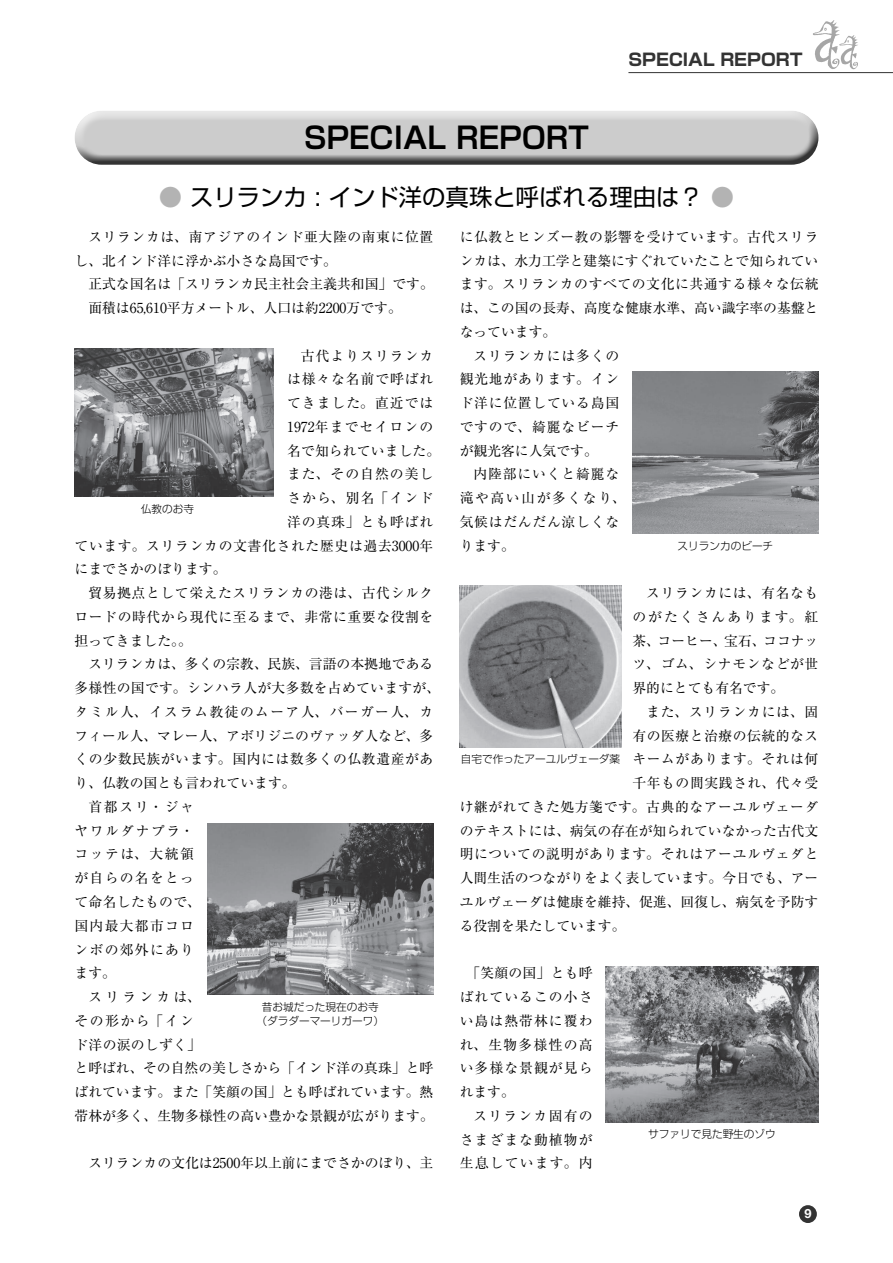
<style>
.page{position:relative;width:893px;height:1263px;background:#fff}
.page>*{position:absolute;margin:0;border:0;box-sizing:border-box;transform-origin:0 0}
.t1{font:700 29.7px "Shin Go Pr 6 De";color:#000}
.t2{font:23.4px "Shin Go Pr 6";color:#000}
.t3{font:700 16.95px "Shin Go Pr 6";color:#333}
.t4{font:13.8px/23.7px "Ryumin Pr 6";letter-spacing:.04em;color:#000;text-align:justify}
.t5{font:13.8px/23.7px "Ryumin Pr 6";color:#000}
.t6{font:13.8px "Ryumin Pr 6";letter-spacing:.02em;color:#000}
.t7{font:13.8px "Ryumin Pr 6";letter-spacing:.06em;color:#000}
.t8{font:13.8px "Ryumin Pr 6";letter-spacing:.07em;color:#000}
.t9{font:13.8px "Ryumin Pr 6";letter-spacing:.1em;color:#000}
.t10{font:13.8px "Ryumin Pr 6";letter-spacing:.095em;color:#000}
.t11{font:13.8px "Ryumin Pr 6";letter-spacing:.065em;color:#000}
.t12{font:13.8px "Ryumin Pr 6";letter-spacing:.08em;color:#000}
.t13{font:13.8px "Ryumin Pr 6";letter-spacing:.115em;color:#000}
.t14{font:13.8px "Ryumin Pr 6";letter-spacing:.01em;color:#000}
.t15{font:13.8px "Ryumin Pr 6";letter-spacing:.11em;color:#000}
.t16{font:700 12.75px "Helvetica Neue LT Std";color:#fff}
.t17{font:300 10.65px/13.8px "Shin Go Pr 6";color:#000;text-align:center}
.s1{color:#b3b3b3}
</style>
<div class="page">
<div style="left:799px;top:1205px;width:18px;height:18px;background:#333;border-radius:50%"></div>
<svg style="left:813px;top:20px;width:45px;height:49px"></svg>
<hr style="left:628px;top:72px;width:265px;height:1px;background:#333">
<img style="left:632px;top:372px;width:186px;height:161px">
<img style="left:460px;top:585px;width:161px;height:162px">
<img style="left:606px;top:966px;width:212px;height:157px">
<div style="left:73px;top:110px;width:747px;height:37px;background:#e3e3e3"></div>
<div style="left:73px;top:118px;width:747px;height:49px;background:#000;opacity:.75"></div>
<img style="left:75px;top:348px;width:199px;height:148px">
<img style="left:207px;top:823px;width:226px;height:171px">
<h1 class="t1" style="left:304px;top:113px;width:286px">SPECIAL REPORT</h1>
<p class="t3" style="left:628px;top:46px;width:176px">SPECIAL REPORT</p>
<h2 class="t2" style="left:159px;top:178px;width:577px"><span class="s1">●</span> スリランカ : インド洋の真珠と呼ばれる理由は？ <span class="s1">●</span></h2>
<p class="t4" style="left:75px;top:224px;width:360px;text-indent:14px">スリランカは、南アジアのインド亜大陸の南東に位置し、北インド洋に浮かぶ小さな島国です。</p>
<p class="t5" style="left:88px;top:272px;width:347px">正式な国名は「スリランカ民主社会主義共和国」です。面積は65,610平方メートル、人口は約2200万です。</p>
<p class="t8" style="left:301px;top:345px;width:134px">古代よりスリランカ</p>
<p class="t11" style="left:287px;top:368px;width:148px">は様々な名前で呼ばれ</p>
<p class="t8" style="left:287px;top:392px;width:148px">てきました。直近では</p>
<p class="t12" style="left:287px;top:416px;width:148px">1972年までセイロンの</p>
<p class="t14" style="left:287px;top:440px;width:155px">名で知られていました。</p>
<p class="t8" style="left:287px;top:463px;width:148px">また、その自然の美し</p>
<p class="t4" style="left:287px;top:485px;width:148px">さから、別名「インド</p>
<p class="t11" style="left:287px;top:511px;width:148px">洋の真珠」とも呼ばれ</p>
<p class="t4" style="left:75px;top:533px;width:360px">ています。スリランカの文書化された歴史は過去3000年</p>
<p class="t5" style="left:75px;top:557px;width:154px">にまでさかのぼります。</p>
<p class="t4" style="left:88px;top:580px;width:347px">貿易拠点として栄えたスリランカの港は、古代シルク</p>
<p class="t4" style="left:75px;top:604px;width:360px">ロードの時代から現代に至るまで、非常に重要な役割を</p>
<p class="t5" style="left:75px;top:628px;width:119px">担ってきました。。</p>
<p class="t5" style="left:88px;top:652px;width:346px">スリランカは、多くの宗教、民族、言語の本拠地である</p>
<p class="t6" style="left:75px;top:677px;width:367px">多様性の国です。シンハラ人が大多数を占めていますが、</p>
<p class="t9" style="left:75px;top:701px;width:360px">タミル人、イスラム教徒のムーア人、バーガー人、カ</p>
<p class="t5" style="left:75px;top:723px;width:360px">フィール人、マレー人、アボリジニのヴァッダ人など、多</p>
<p class="t4" style="left:75px;top:747px;width:360px">くの少数民族がいます。国内には数多くの仏教遺産があ</p>
<p class="t5" style="left:75px;top:770px;width:223px">り、仏教の国とも言われています。</p>
<p class="t4" style="left:88px;top:794px;width:107px">首都スリ・ジャ</p>
<p class="t15" style="left:75px;top:820px;width:121px">ヤワルダナプラ・</p>
<p class="t4" style="left:75px;top:842px;width:121px">コッテは、大統領</p>
<p class="t10" style="left:75px;top:867px;width:121px">が自らの名をとっ</p>
<p class="t6" style="left:75px;top:891px;width:128px">て命名したもので、</p>
<p class="t10" style="left:75px;top:915px;width:121px">国内最大都市コロ</p>
<p class="t10" style="left:75px;top:938px;width:121px">ンボの郊外にあり</p>
<p class="t4" style="left:75px;top:960px;width:43px">ます。</p>
<p class="t4" style="left:88px;top:984px;width:114px">スリランカは、</p>
<p class="t4" style="left:75px;top:1008px;width:121px">その形から「イン</p>
<p class="t6" style="left:75px;top:1033px;width:128px">ド洋の涙のしずく」</p>
<p class="t5" style="left:75px;top:1055px;width:360px">と呼ばれ、その自然の美しさから「インド洋の真珠」と呼</p>
<p class="t5" style="left:75px;top:1079px;width:360px">ばれています。また「笑顔の国」とも呼ばれています。熱</p>
<p class="t5" style="left:75px;top:1103px;width:361px">帯林が多く、生物多様性の高い豊かな景観が広がります。</p>
<p class="t5" style="left:88px;top:1150px;width:346px">スリランカの文化は2500年以上前にまでさかのぼり、主</p>
<p class="t17" style="left:141px;top:501px;width:55px">仏教のお寺</p>
<p class="t17" style="left:256px;top:999px;width:129px">昔お城だった現在のお寺（ダラダーマーリガーワ）</p>
<p class="t4" style="left:460px;top:224px;width:360px">に仏教とヒンズー教の影響を受けています。古代スリラ</p>
<p class="t5" style="left:460px;top:248px;width:360px">ンカは、水力工学と建築にすぐれていたことで知られてい</p>
<p class="t4" style="left:460px;top:272px;width:360px">ます。スリランカのすべての文化に共通する様々な伝統</p>
<p class="t5" style="left:460px;top:295px;width:360px">は、この国の長寿、高度な健康水準、高い識字率の基盤と</p>
<p class="t4" style="left:460px;top:319px;width:98px">なっています。</p>
<p class="t7" style="left:473px;top:345px;width:147px">スリランカには多くの</p>
<p class="t7" style="left:460px;top:368px;width:161px">観光地があります。イン</p>
<p class="t4" style="left:460px;top:390px;width:161px">ド洋に位置している島国</p>
<p class="t7" style="left:460px;top:416px;width:161px">ですので、綺麗なビーチ</p>
<p class="t5" style="left:460px;top:438px;width:140px">が観光客に人気です。</p>
<p class="t7" style="left:473px;top:463px;width:147px">内陸部にいくと綺麗な</p>
<p class="t13" style="left:460px;top:487px;width:168px">滝や高い山が多くなり、</p>
<p class="t4" style="left:460px;top:509px;width:161px">気候はだんだん涼しくな</p>
<p class="t4" style="left:460px;top:533px;width:57px">ります。</p>
<p class="t4" style="left:632px;top:580px;width:188px;text-indent:14px">スリランカには、有名なものがたくさんあります。紅茶、コーヒー、宝石、ココナッツ、ゴム、シナモンなどが世界的にとても有名です。</p>
<p class="t4" style="left:646px;top:699px;width:174px">また、スリランカには、固</p>
<p class="t4" style="left:632px;top:723px;width:188px">有の医療と治療の伝統的なス</p>
<p class="t4" style="left:632px;top:747px;width:188px">キームがあります。それは何</p>
<p class="t4" style="left:632px;top:770px;width:188px">千年もの間実践され、代々受</p>
<p class="t4" style="left:460px;top:794px;width:360px">け継がれてきた処方箋です。古典的なアーユルヴェーダ</p>
<p class="t5" style="left:460px;top:818px;width:360px">のテキストには、病気の存在が知られていなかった古代文</p>
<p class="t4" style="left:460px;top:842px;width:360px">明についての説明があります。それはアーユルヴェダと</p>
<p class="t5" style="left:460px;top:865px;width:360px">人間生活のつながりをよく表しています。今日でも、アー</p>
<p class="t5" style="left:460px;top:889px;width:360px">ユルヴェーダは健康を維持、促進、回復し、病気を予防す</p>
<p class="t5" style="left:460px;top:913px;width:167px">る役割を果たしています。</p>
<p class="t4" style="left:460px;top:960px;width:134px;text-indent:7px">「笑顔の国」とも呼ばれているこの小さい島は熱帯林に覆われ、生物多様性の高い多様な景観が見られます。</p>
<p class="t4" style="left:460px;top:1103px;width:134px;text-indent:14px">スリランカ固有のさまざまな動植物が生息しています。内</p>
<p class="t17" style="left:678px;top:538px;width:97px">スリランカのビーチ</p>
<p class="t17" style="left:461px;top:751px;width:161px">自宅で作ったアーユルヴェーダ薬</p>
<p class="t17" style="left:648px;top:1126px;width:129px">サファリで見た野生のゾウ</p>
<p class="t16" style="left:804px;top:1206px;width:9px">9</p>
</div>
